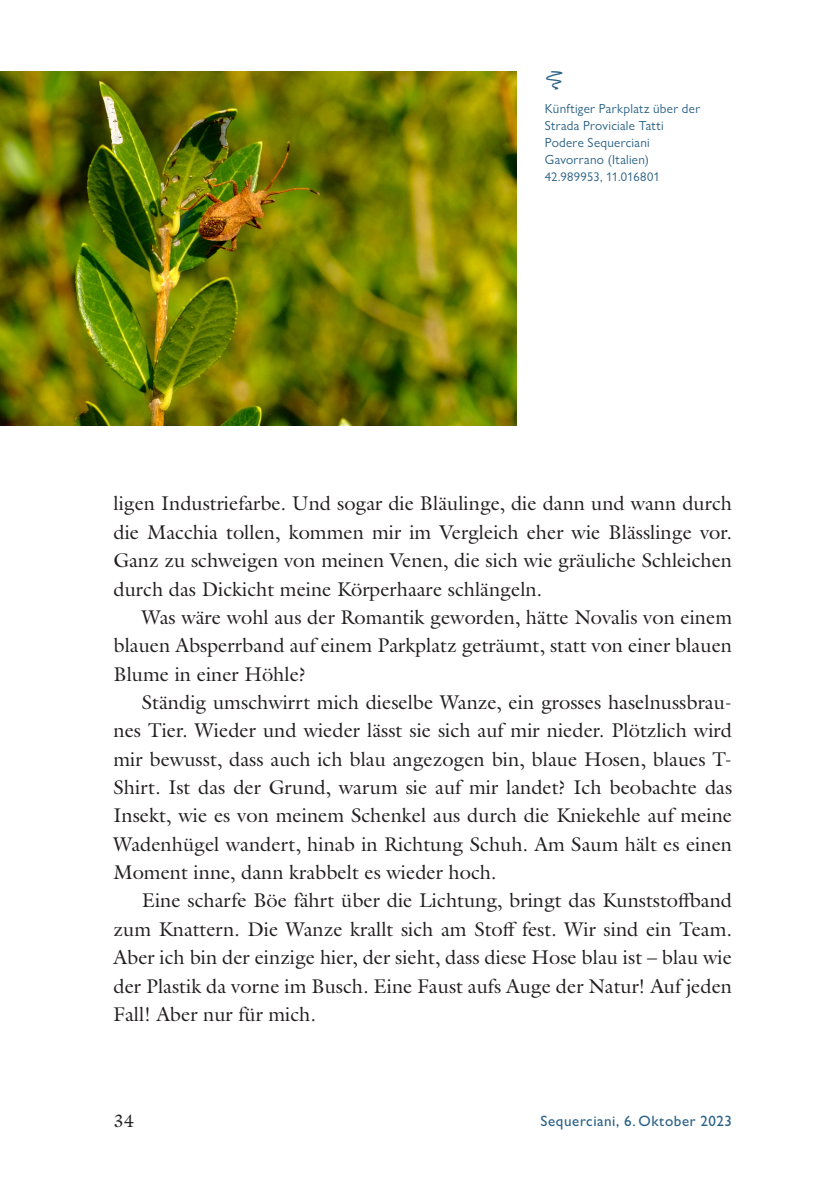
<style>
.page{position:relative;width:840px;height:1191px;background:#fff}
.page>*{position:absolute;margin:0;border:0;box-sizing:border-box;transform-origin:0 0}
.t1{font:26px "Samuel Pin";color:#296186}
.Lauftext{font:20px/28.4px "Galliard Pro";color:#231f20;text-align:justify}
.Lauftext_stumpf{font:20px/28.4px "Galliard Pro";color:#231f20;text-align:justify}
.t2{font:18px "Galliard Pro";color:#231f20}
.Fußzeile_Thema{font:500 15px "Gill Sans Nova";letter-spacing:.04em;color:#296186}
.Anmerkung_am_Textende{font:13.2px/17px "Gill Sans Nova";letter-spacing:.02em;color:#296186}
.Anmerkung_am_Textende-2{font:12.6px "Gill Sans Nova";letter-spacing:.01em;color:#296186}
</style>
<div class="page">
<img style="left:0;top:71px;width:516px;height:354px">
<p class="t1" style="left:544px;top:64px;width:21px">p</p>
<p class="Anmerkung_am_Textende" style="left:544px;top:100px;width:157px">Künftiger Parkplatz über der<br>Strada Proviciale Tatti<br>Podere Sequerciani<br>Gavorrano (Italien)</p>
<p class="Anmerkung_am_Textende-2" style="left:544px;top:169px;width:116px">42.989953, 11.016801</p>
<p class="Lauftext_stumpf" style="left:113px;top:489px;width:619px">ligen Industriefarbe. Und sogar die Bläulinge, die dann und wann durch die Macchia tollen, kommen mir im Vergleich eher wie Blässlinge vor.<br>Ganz zu schweigen von meinen Venen, die sich wie gräuliche Schleichen durch das Dickicht meine Körperhaare schlängeln.</p>
<p class="Lauftext" style="left:113px;top:602px;width:619px;text-indent:28px">Was wäre wohl aus der Romantik geworden, hätte Novalis von einem blauen Absperrband auf einem Parkplatz geträumt, statt von einer blauen Blume in einer Höhle?</p>
<p class="Lauftext" style="left:113px;top:687px;width:620px;text-indent:28px">Ständig umschwirrt mich dieselbe Wanze, ein grosses haselnussbrau&shy;nes Tier. Wieder und wieder lässt sie sich auf mir nieder. Plötzlich wird mir bewusst, dass auch ich blau angezogen bin, blaue Hosen, blaues T-Shirt. Ist das der Grund, warum sie auf mir landet? Ich beobachte das Insekt, wie es von meinem Schenkel aus durch die Kniekehle auf meine Wadenhügel wandert, hinab in Richtung Schuh. Am Saum hält es einen Moment inne, dann krabbelt es wieder hoch.</p>
<p class="Lauftext" style="left:113px;top:886px;width:619px;text-indent:28px">Eine scharfe Böe fährt über die Lichtung, bringt das Kunststoffband zum Knattern. Die Wanze krallt sich am Stoff fest. Wir sind ein Team.<br>Aber ich bin der einzige hier, der sieht, dass diese Hose blau ist – blau wie der Plastik da vorne im Busch. Eine Faust aufs Auge der Natur! Auf jeden Fall! Aber nur für mich.</p>
<p class="t2" style="left:113px;top:1108px;width:22px">34</p>
<p class="Fußzeile_Thema" style="left:540px;top:1111px;width:193px">Sequerciani, 6. Oktober 2023</p>
</div>
